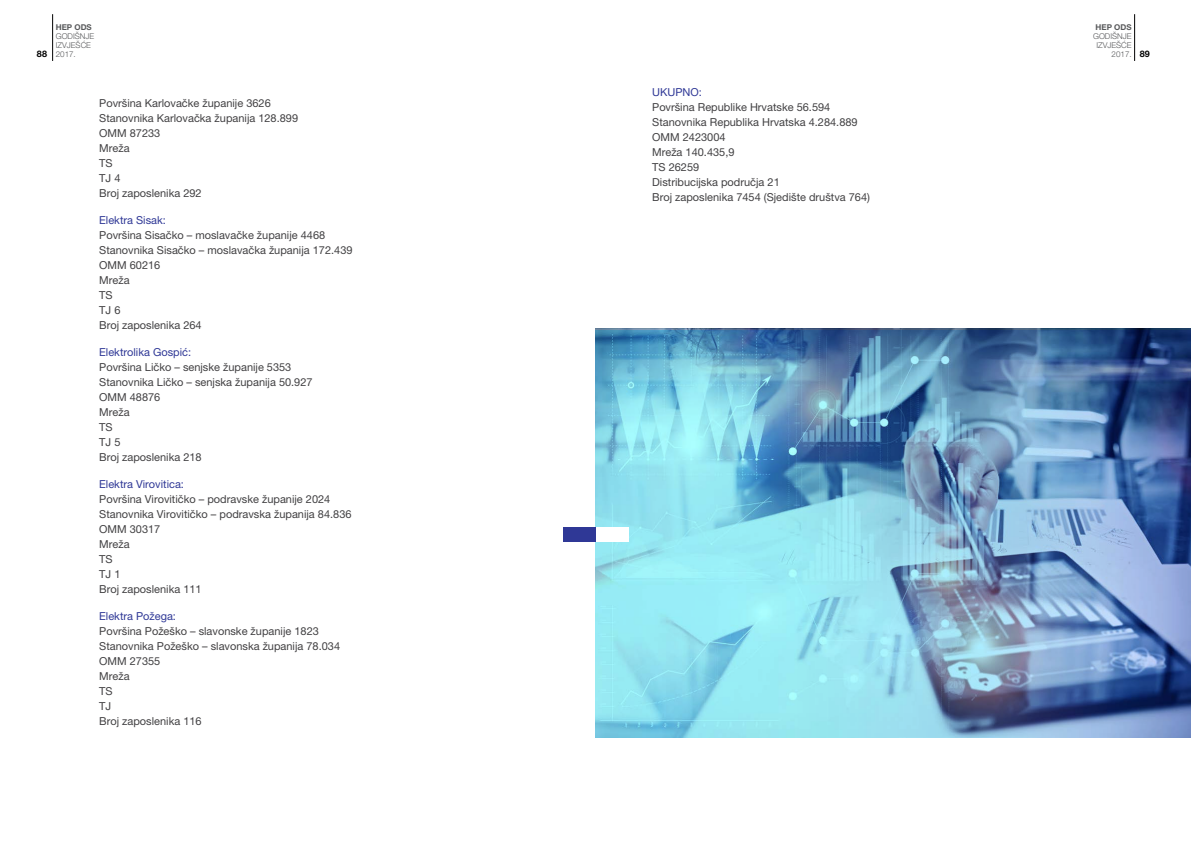
<style>
.page{position:relative;width:1191px;height:842px;background:#fff}
.page>*{position:absolute;margin:0;border:0;box-sizing:border-box;transform-origin:0 0}
.t1{font:11px/15px "Helvetica Neue LT Pro";color:#414042}
.t2{font:11px "Helvetica Neue LT Pro";color:#2f3896}
.t3{font:300 8px "Helvetica Neue LT Pro";color:#58595b}
.t4{font:700 8px "Helvetica Neue LT Pro";color:#58595b}
.s1{font-weight:700;font-size:9px;color:#000}
</style>
<div class="page">
<hr style="left:52px;top:14px;width:1px;height:47px;background:#000">
<hr style="left:1134px;top:14px;width:1px;height:47px;background:#000">
<img style="left:595px;top:330px;width:596px;height:407px">
<div style="left:570px;top:527px;width:58px;height:14px;background:#fff"></div>
<div style="left:563px;top:527px;width:32px;height:14px;background:#2f3896"></div>
<p class="t4" style="left:56px;top:23px;width:38px">HEP ODS</p>
<p class="t3" style="left:56px;top:32px;width:40px">GODIŠNJE</p>
<p class="t3" style="left:56px;top:41px;width:37px">IZVJEŠĆE</p>
<p class="t3" style="left:37px;top:50px;width:40px"><span class="s1">88</span> 2017.</p>
<p class="t1" style="left:99px;top:96px;width:200px">Površina Karlovačke županije 3626<br>Stanovnika Karlovačka županija 128.899<br>OMM 87233<br>Mreža<br>TS<br>TJ 4<br>Broj zaposlenika 292</p>
<p class="t2" style="left:99px;top:214px;width:68px">Elektra Sisak:</p>
<p class="t1" style="left:99px;top:228px;width:255px">Površina Sisačko – moslavačke županije 4468<br>Stanovnika Sisačko – moslavačka županija 172.439<br>OMM 60216<br>Mreža<br>TS<br>TJ 6<br>Broj zaposlenika 264</p>
<p class="t2" style="left:99px;top:346px;width:93px">Elektrolika Gospić:</p>
<p class="t1" style="left:99px;top:360px;width:215px">Površina Ličko – senjske županije 5353<br>Stanovnika Ličko – senjska županija 50.927<br>OMM 48876<br>Mreža<br>TS<br>TJ 5<br>Broj zaposlenika 218</p>
<p class="t2" style="left:99px;top:478px;width:86px">Elektra Virovitica:</p>
<p class="t1" style="left:99px;top:492px;width:254px">Površina Virovitičko – podravske županije 2024<br>Stanovnika Virovitičko – podravska županija 84.836<br>OMM 30317<br>Mreža<br>TS<br>TJ 1<br>Broj zaposlenika 111</p>
<p class="t2" style="left:99px;top:610px;width:78px">Elektra Požega:</p>
<p class="t1" style="left:99px;top:624px;width:242px">Površina Požeško – slavonske županije 1823<br>Stanovnika Požeško – slavonska županija 78.034<br>OMM 27355<br>Mreža<br>TS<br>TJ<br>Broj zaposlenika 116</p>
<p class="t2" style="left:652px;top:86px;width:51px">UKUPNO:</p>
<p class="t1" style="left:652px;top:100px;width:219px">Površina Republike Hrvatske 56.594<br>Stanovnika Republika Hrvatska 4.284.889<br>OMM 2423004<br>Mreža 140.435,9<br>TS 26259<br>Distribucijska područja 21<br>Broj zaposlenika 7454 (Sjedište društva 764)</p>
<p class="t4" style="left:1095px;top:22px;width:38px">HEP ODS</p>
<p class="t3" style="left:1093px;top:31px;width:40px">GODIŠNJE</p>
<p class="t3" style="left:1096px;top:40px;width:37px">IZVJEŠĆE</p>
<p class="t3" style="left:1111px;top:49px;width:40px">2017. <span class="s1">89</span></p>
</div>
